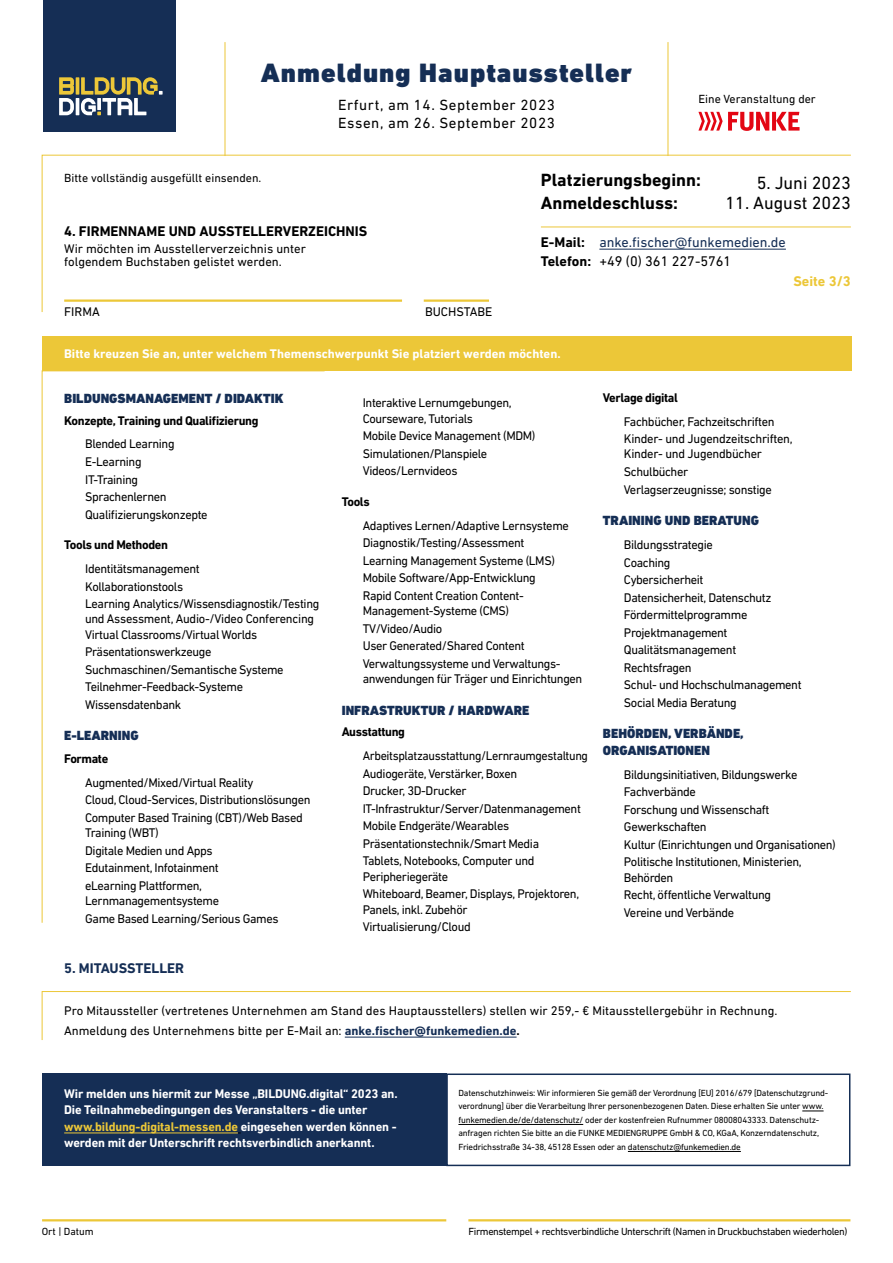
<style>
.page{position:relative;width:893px;height:1263px;background:#fff}
.page>*{position:absolute;margin:0;border:0;box-sizing:border-box;transform-origin:0 0}
.t1{font:900 27px "DIN Next LT Pro";letter-spacing:.04em;color:#152e55}
.t2{font:700 18px/22.5px "DIN Next LT Pro";color:#000}
.t3{font:18px "DIN Next LT Pro";color:#000}
.t4{font:15px/18px "DIN Next LT Pro";letter-spacing:.04em;color:#000}
.t5{font:14.25px/19.5px "DIN Next LT Pro";color:#152e55}
.t6{font:700 14.25px "DIN Next LT Pro";color:#000}
.t7{font:700 14.25px "DIN Next LT Pro";color:#152e55}
.t8{font:700 14.25px "DIN Next LT Pro";color:#ecc738}
.t9{font:900 13.5px/16.2px "DIN Next LT Pro";color:#152e55}
.t10{font:12.75px/17.5px "DIN Next LT Pro";letter-spacing:-.03em;color:#000}
.t11{font:700 12.75px/16.5px "DIN Next LT Pro";letter-spacing:-.01em;color:#fff}
.t12{font:12.75px/19.5px "DIN Next LT Pro";color:#000}
.t13{font:12.75px/17.5px "DIN Next LT Pro";letter-spacing:-.03em;color:#000;scale:.96 1}
.t14{font:700 12.75px "DIN Next LT Pro";letter-spacing:-.03em;color:#000}
.t15{font:12px "DIN Next LT Pro";color:#000}
.t16{font:10.5px "DIN Next LT Pro";letter-spacing:-.035em;color:#000}
.t17{font:10.5px "DIN Next LT Pro";color:#000}
.t18{font:9px/13.5px "DIN Next LT Pro";letter-spacing:-.02em;color:#000}
.s1{font-weight:700;color:#000}
.s2{color:#000}
.s3{font-weight:700;color:#152e55}
.s4{font-weight:700}
.s5{color:#ecc738}
</style>
<div class="page">
<svg style="left:41px;top:370px;width:284px;height:553px"></svg>
<svg style="left:41px;top:991px;width:810px;height:49px"></svg>
<div style="left:42px;top:1073px;width:404px;height:93px;background:#152e55"></div>
<div style="left:42px;top:337px;width:809px;height:34px;background:#ecc738"></div>
<div style="left:446px;top:1073px;width:404px;height:93px;border:2px solid #152e55"></div>
<hr style="left:345px;top:1037px;width:172px;height:1px;background:#152e55">
<hr style="left:64px;top:1132px;width:174px;height:1px;background:#ecc738">
<svg style="left:802px;top:1111px;width:22px;height:1px"></svg>
<hr style="left:458px;top:1124px;width:125px;height:1px;background:#000">
<hr style="left:628px;top:1151px;width:113px;height:1px;background:#000">
<hr style="left:42px;top:1219px;width:404px;height:2px;background:#ecc738">
<hr style="left:468px;top:1219px;width:382px;height:2px;background:#ecc738">
<svg style="left:41px;top:154px;width:810px;height:158px"></svg>
<hr style="left:541px;top:227px;width:310px;height:1px;background:#ecc738">
<hr style="left:225px;top:42px;width:1px;height:114px;background:#ecc738">
<hr style="left:668px;top:42px;width:1px;height:114px;background:#ecc738">
<div style="left:43px;top:0;width:132px;height:132px;background:#152e55"></div>
<hr style="left:76px;top:77px;width:3px;height:18px;background:#ecc738">
<hr style="left:76px;top:98px;width:3px;height:17px;background:#fff">
<svg style="left:59px;top:77px;width:15px;height:38px"></svg>
<svg style="left:81px;top:77px;width:82px;height:38px"></svg>
<hr style="left:599px;top:249px;width:187px;height:1px;background:#152e55">
<svg style="left:698px;top:112px;width:101px;height:19px"></svg>
<h1 class="t1" style="left:261px;top:57px;width:373px">Anmeldung Hauptaussteller</h1>
<p class="t4" style="left:338px;top:96px;width:218px">Erfurt, am 14. September 2023<br>Essen, am 26. September 2023</p>
<p class="t15" style="left:698px;top:92px;width:119px">Eine Veranstaltung der</p>
<p class="t15" style="left:64px;top:171px;width:199px">Bitte vollständig ausgefüllt einsenden.</p>
<h2 class="t2" style="left:541px;top:169px;width:162px">Platzierungsbeginn:<br>Anmeldeschluss:</h2>
<h2 class="t3" style="left:757px;top:172px;width:96px">5. Juni 2023</h2>
<h2 class="t3" style="left:725px;top:192px;width:127px">11. August 2023</h2>
<p class="t6" style="left:64px;top:223px;width:305px">4. FIRMENNAME UND AUSSTELLERVERZEICHNIS</p>
<p class="t12" style="left:64px;top:242px;width:243px;line-height:13.5px">Wir möchten im Ausstellerverzeichnis unter folgendem Buchstaben gelistet werden.</p>
<p class="t10" style="left:64px;top:302px;width:37px">FIRMA</p>
<p class="t12" style="left:425px;top:301px;width:69px">BUCHSTABE</p>
<p class="t5" style="left:541px;top:232px;width:247px"><span class="s1">E-Mail:</span> anke.fischer@funkemedien.de<br><span class="s1">Telefon:</span> <span class="s2">+49 (0) 361 227-5761</span></p>
<p class="t8" style="left:793px;top:272px;width:59px">Seite 3/3</p>
<p class="t11" style="left:64px;top:345px;width:498px">Bitte kreuzen Sie an, unter welchem Themenschwerpunkt Sie platziert werden möchten.</p>
<p class="t9" style="left:64px;top:390px;width:221px">BILDUNGSMANAGEMENT / DIDAKTIK</p>
<p class="t14" style="left:64px;top:413px;width:196px">Konzepte, Training und Qualifizierung</p>
<p class="t10" style="left:85px;top:435px;width:124px">Blended Learning<br>E-Learning<br>IT-Training<br>Sprachenlernen<br>Qualifizierungskonzepte</p>
<p class="t14" style="left:64px;top:537px;width:105px">Tools und Methoden</p>
<p class="t10" style="left:85px;top:560px;width:236px">Identitätsmanagement<br>Kollaborationstools<br>Learning Analytics/Wissensdiagnostik/Testing</p>
<p class="t10" style="left:85px;top:611px;width:230px;line-height:15.3px">und Assessment, Audio-/Video Conferencing<br>Virtual Classrooms/Virtual Worlds</p>
<p class="t10" style="left:85px;top:643px;width:200px">Präsentationswerkzeuge<br>Suchmaschinen/Semantische Systeme<br>Teilnehmer-Feedback-Systeme<br>Wissensdatenbank</p>
<p class="t9" style="left:64px;top:728px;width:76px">E-LEARNING</p>
<p class="t14" style="left:64px;top:751px;width:46px">Formate</p>
<p class="t10" style="left:85px;top:773px;width:227px">Augmented/Mixed/Virtual Reality<br>Cloud, Cloud-Services, Distributionslösungen<br>Computer Based Training (CBT)/Web Based</p>
<p class="t10" style="left:85px;top:824px;width:135px">Training (WBT)<br>Digitale Medien und Apps<br>Edutainment, Infotainment eLearning Plattformen,</p>
<p class="t10" style="left:85px;top:892px;width:195px">Lernmanagementsysteme<br>Game Based Learning/Serious Games</p>
<p class="t10" style="left:363px;top:395px;width:150px;line-height:15.3px">Interaktive Lernumgebungen,<br>Courseware, Tutorials</p>
<p class="t10" style="left:363px;top:427px;width:174px">Mobile Device Management (MDM)<br>Simulationen/Planspiele<br>Videos/Lernvideos</p>
<p class="t14" style="left:342px;top:494px;width:29px">Tools</p>
<p class="t10" style="left:363px;top:516px;width:208px">Adaptives Lernen/Adaptive Lernsysteme Diagnostik/Testing/Assessment Learning Management Systeme (LMS)<br>Mobile Software/App-Entwicklung<br>Rapid Content Creation Content-</p>
<p class="t10" style="left:363px;top:602px;width:199px">Management-Systeme (CMS)<br>TV/Video/Audio<br>User Generated/Shared Content<br>Verwaltungssysteme und Verwaltungs-</p>
<p class="t10" style="left:363px;top:670px;width:221px">anwendungen für Träger und Einrichtungen</p>
<p class="t9" style="left:342px;top:702px;width:189px">INFRASTRUKTUR / HARDWARE</p>
<p class="t14" style="left:342px;top:724px;width:65px">Ausstattung</p>
<p class="t13" style="left:363px;top:747px;width:236px">Arbeitsplatzausstattung/Lernraumgestaltung Audiogeräte, Verstärker, Boxen<br>Drucker, 3D-Drucker IT-Infrastruktur/Server/Datenmanagement Mobile Endgeräte/Wearables Präsentationstechnik/Smart Media<br>Tablets, Notebooks, Computer und</p>
<p class="t10" style="left:363px;top:867px;width:218px">Peripheriegeräte<br>Whiteboard, Beamer, Displays, Projektoren,</p>
<p class="t10" style="left:363px;top:900px;width:110px">Panels, inkl. Zubehör<br>Virtualisierung/Cloud</p>
<p class="t7" style="left:64px;top:959px;width:121px">5. MITAUSSTELLER</p>
<p class="t14" style="left:603px;top:390px;width:76px">Verlage digital</p>
<p class="t10" style="left:624px;top:412px;width:170px">Fachbücher, Fachzeitschriften<br>Kinder- und Jugendzeitschriften,</p>
<p class="t10" style="left:624px;top:445px;width:149px">Kinder- und Jugendbücher<br>Schulbücher<br>Verlagserzeugnisse; sonstige</p>
<p class="t9" style="left:603px;top:512px;width:158px">TRAINING UND BERATUNG</p>
<p class="t10" style="left:624px;top:536px;width:179px">Bildungsstrategie<br>Coaching<br>Cybersicherheit<br>Datensicherheit, Datenschutz<br>Fördermittelprogramme<br>Projektmanagement<br>Qualitätsmanagement<br>Rechtsfragen<br>Schul- und Hochschulmanagement<br>Social Media Beratung</p>
<p class="t9" style="left:603px;top:726px;width:142px">BEHÖRDEN, VERBÄNDE,<br>ORGANISATIONEN</p>
<p class="t10" style="left:624px;top:765px;width:213px">Bildungsinitiativen, Bildungswerke<br>Fachverbände<br>Forschung und Wissenschaft<br>Gewerkschaften<br>Kultur (Einrichtungen und Organisationen)<br>Politische Institutionen, Ministerien,</p>
<p class="t10" style="left:624px;top:868px;width:149px">Behörden<br>Recht, öffentliche Verwaltung<br>Vereine und Verbände</p>
<p class="t12" style="left:64px;top:1001px;width:715px">Pro Mitaussteller (vertretenes Unternehmen am Stand des Hauptausstellers) stellen wir 259,- € Mitausstellergebühr in Rechnung.<br>Anmeldung des Unternehmens bitte per E-Mail an: <span class="s3">anke.fischer@funkemedien.de</span><span class="s4">.</span></p>
<p class="t11" style="left:64px;top:1085px;width:335px">Wir melden uns hiermit zur Messe „BILDUNG.digital“ 2023 an.<br>Die Teilnahmebedingungen des Veranstalters - die unter <span class="s5">www.bildung-digital-messen.de</span> eingesehen werden können - werden mit der Unterschrift rechtsverbindlich anerkannt.</p>
<p class="t18" style="left:458px;top:1086px;width:371px">Datenschutzhinweis: Wir informieren Sie gemäß der Verordnung [EU] 2016/679 [Datenschutzgrund&shy;verordnung] über die Verarbeitung Ihrer personenbezogenen Daten. Diese erhalten Sie unter www. funkemedien.de/de/datenschutz/ oder der kostenfreien Rufnummer 08008043333. Datenschutz&shy;anfragen richten Sie bitte an die FUNKE MEDIENGRUPPE GmbH &amp; CO, KGaA, Konzerndatenschutz, Friedrichsstraße 34-38, 45128 Essen oder an datenschutz@funkemedien.de</p>
<p class="t17" style="left:42px;top:1225px;width:54px">Ort | Datum</p>
<p class="t16" style="left:468px;top:1225px;width:381px">Firmenstempel + rechtsverbindliche Unterschrift (Namen in Druckbuchstaben wiederholen)</p>
</div>
